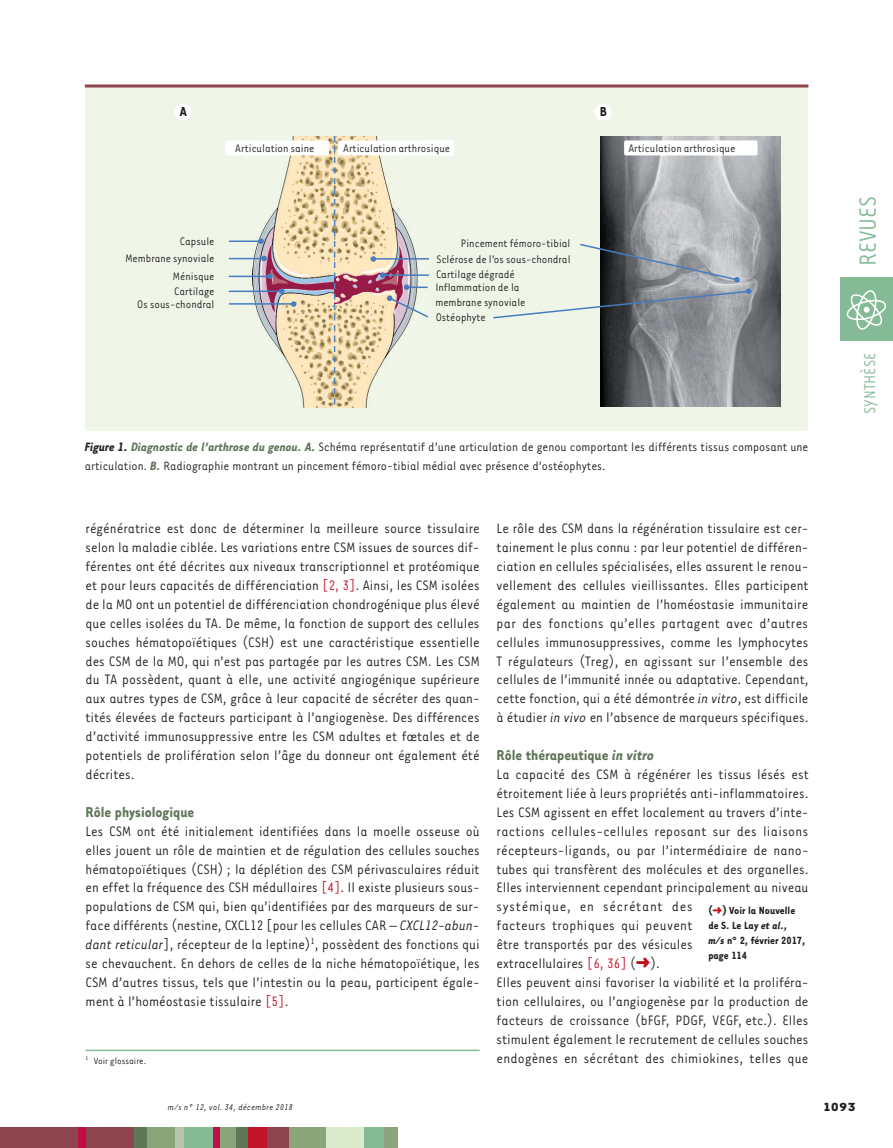
<style>
.page{position:relative;width:893px;height:1148px;background:#fff}
.page>*{position:absolute;margin:0;border:0;box-sizing:border-box;transform-origin:0 0}
.t1{font:27px "Tarzana Narrow";color:#84ba95}
.t2{font:18px "Tarzana Narrow";color:#84ba95}
.t3{font:700 16.5px "Tarzana Narrow";color:#5f7659}
.t4{font:15.75px/18.9px "Tarzana Narrow";color:#231f20;text-align:justify}
.t5{font:700 15px "Tarzana Narrow";color:#231f20}
.t6{font:13.95px/18.9px "Tarzana Narrow";color:#231f20}
.t7{font:700 13.5px "Tarzana Wide";color:#231f20}
.t8{font:12.6px/15px "Tarzana Narrow";color:#231f20}
.t9{font:700 12px/15px "Tarzana Narrow";color:#231f20}
.t10{font:10.5px "Tarzana Narrow";color:#231f20}
.t11{font:italic 9.75px "Tarzana Narrow";letter-spacing:.025em;color:#231f20}
.s1{font-weight:700;font-style:italic}
.s2{font-weight:700;font-style:italic;color:#5f7659}
.s3{color:#c11527}
.s4{font-style:italic}
.s5{color:#c4121a}
</style>
<div class="page">
<div style="left:840px;top:277px;width:53px;height:64px;background:#84ba95"></div>
<svg style="left:847px;top:290px;width:39px;height:40px"></svg>
<div style="left:1px;top:1127px;width:134px;height:21px;background:#8d454f"></div>
<div style="left:235px;top:1127px;width:14px;height:21px;background:#5f7659"></div>
<div style="left:79px;top:1127px;width:7px;height:21px;background:#c10d45"></div>
<div style="left:134px;top:1127px;width:22px;height:21px;background:#5f7659"></div>
<div style="left:147px;top:1127px;width:30px;height:21px;background:#8ba479"></div>
<div style="left:176px;top:1127px;width:8px;height:21px;background:#b6c4ad"></div>
<div style="left:184px;top:1127px;width:29px;height:21px;background:#84ba95"></div>
<div style="left:218px;top:1127px;width:18px;height:21px;background:#8ba479"></div>
<div style="left:213px;top:1127px;width:6px;height:21px;background:#c10d45"></div>
<div style="left:249px;top:1127px;width:27px;height:21px;background:#c11527"></div>
<div style="left:287px;top:1127px;width:39px;height:21px;background:#8ba479"></div>
<div style="left:267px;top:1127px;width:21px;height:21px;background:#8d454f"></div>
<div style="left:326px;top:1127px;width:39px;height:21px;background:#daebcb"></div>
<div style="left:365px;top:1127px;width:20px;height:21px;background:#84ba95"></div>
<div style="left:384px;top:1127px;width:14px;height:21px;background:#8ba479"></div>
<hr style="left:86px;top:1049px;width:394px;height:2px;background:#84ba95">
<div style="left:85px;top:84px;width:723px;height:347px;background:#eff6e8"></div>
<img style="left:601px;top:136px;width:179px;height:271px">
<img style="left:252px;top:136px;width:177px;height:271px">
<svg style="left:334px;top:136px;width:1px;height:272px"></svg>
<hr style="left:229px;top:240px;width:32px;height:2px;background:#477dc0">
<svg style="left:258px;top:238px;width:6px;height:6px"></svg>
<hr style="left:229px;top:258px;width:35px;height:1px;background:#477dc0">
<svg style="left:261px;top:256px;width:6px;height:5px"></svg>
<hr style="left:229px;top:276px;width:41px;height:1px;background:#477dc0">
<svg style="left:267px;top:273px;width:6px;height:6px"></svg>
<hr style="left:229px;top:290px;width:53px;height:2px;background:#477dc0">
<svg style="left:279px;top:288px;width:6px;height:6px"></svg>
<hr style="left:229px;top:303px;width:65px;height:2px;background:#477dc0">
<svg style="left:291px;top:301px;width:5px;height:6px"></svg>
<div style="left:227px;top:142px;width:101px;height:12px;background:#fff"></div>
<div style="left:225px;top:140px;width:104px;height:15px;border:3px solid #fff"></div>
<div style="left:340px;top:142px;width:100px;height:12px;background:#fff"></div>
<div style="left:338px;top:140px;width:104px;height:15px;border:3px solid #fff"></div>
<div style="left:626px;top:142px;width:130px;height:12px;background:#fff"></div>
<div style="left:624px;top:140px;width:133px;height:15px;border:3px solid #fff"></div>
<hr style="left:374px;top:258px;width:55px;height:1px;background:#477dc0">
<svg style="left:371px;top:256px;width:5px;height:6px"></svg>
<hr style="left:383px;top:274px;width:46px;height:2px;background:#477dc0">
<svg style="left:380px;top:272px;width:6px;height:6px"></svg>
<svg style="left:387px;top:284px;width:42px;height:35px"></svg>
<svg style="left:493px;top:288px;width:258px;height:31px"></svg>
<svg style="left:580px;top:243px;width:160px;height:39px;background:#969b9f"></svg>
<div style="left:174px;top:104px;width:17px;height:17px;background:#fff;border-radius:50%"></div>
<svg style="left:424px;top:140px;width:30px;height:16px"></svg>
<div style="left:594px;top:104px;width:17px;height:17px;background:#fff;border-radius:50%"></div>
<hr style="left:85px;top:84px;width:723px;height:3px;background:#8d454f">
<p class="t5" style="left:180px;top:102px;width:9px">A</p>
<p class="t5" style="left:600px;top:102px;width:9px">B</p>
<p class="t8" style="left:343px;top:140px;width:108px">Articulation arthrosique</p>
<p class="t8" style="left:235px;top:140px;width:81px">Articulation saine</p>
<p class="t8" style="left:628px;top:140px;width:108px">Articulation arthrosique</p>
<p class="t8" style="left:180px;top:233px;width:36px">Capsule</p>
<p class="t8" style="left:461px;top:235px;width:111px">Pincement fémoro-tibial</p>
<p class="t8" style="left:125px;top:251px;width:91px">Membrane synoviale</p>
<p class="t8" style="left:137px;top:296px;width:79px">Os sous-chondral</p>
<p class="t8" style="left:173px;top:268px;width:43px">Ménisque</p>
<p class="t8" style="left:174px;top:283px;width:42px">Cartilage</p>
<p class="t8" style="left:437px;top:251px;width:135px">Sclérose de l’os sous-chondral</p>
<p class="t8" style="left:436px;top:266px;width:80px">Cartilage dégradé</p>
<p class="t8" style="left:435px;top:279px;width:92px">Inflammation de la membrane synoviale</p>
<p class="t8" style="left:436px;top:309px;width:51px">Ostéophyte</p>
<p class="t6" style="left:85px;top:436px;width:725px"><span class="s1">Figure 1.</span> <span class="s2">Diagnostic de l’arthrose du genou. A.</span> Schéma représentatif d’une articulation de genou comportant les différents tissus composant une articulation. <span class="s2">B.</span> Radiographie montrant un pincement fémoro-tibial médial avec présence d’ostéophytes.</p>
<p class="t4" style="left:86px;top:518px;width:396px">régénératrice est donc de déterminer la meilleure source tissulaire selon la maladie ciblée. Les variations entre CSM issues de sources dif&shy;férentes ont été décrites aux niveaux transcriptionnel et protéomique et pour leurs capacités de différenciation <span class="s3">[2, 3]</span>. Ainsi, les CSM isolées de la MO ont un potentiel de différenciation chondrogénique plus élevé que celles isolées du TA. De même, la fonction de support des cellules souches hématopoïétiques (CSH) est une caractéristique essentielle des CSM de la MO, qui n’est pas partagée par les autres CSM. Les CSM du TA possèdent, quant à elle, une activité angiogénique supérieure aux autres types de CSM, grâce à leur capacité de sécréter des quan&shy;tités élevées de facteurs participant à l’angiogenèse. Des différences d’activité immunosuppressive entre les CSM adultes et fœtales et de potentiels de prolifération selon l’âge du donneur ont également été décrites.</p>
<p class="t3" style="left:86px;top:801px;width:110px">Rôle physiologique</p>
<p class="t4" style="left:86px;top:821px;width:396px">Les CSM ont été initialement identifiées dans la moelle osseuse où elles jouent un rôle de maintien et de régulation des cellules souches hématopoïétiques (CSH) ; la déplétion des CSM périvasculaires réduit en effet la fréquence des CSH médullaires <span class="s3">[4]</span>. Il existe plusieurs sous&shy;populations de CSM qui, bien qu’identifiées par des marqueurs de sur&shy;face différents (nestine, CXCL12 [pour les cellules CAR – <span class="s4">CXCL12-abun&shy;dant reticular</span>], récepteur de la leptine)<sup>1</sup>, possèdent des fonctions qui se chevauchent. En dehors de celles de la niche hématopoïétique, les CSM d’autres tissus, tels que l’intestin ou la peau, participent égale&shy;ment à l’homéostasie tissulaire <span class="s3">[5]</span>.</p>
<p class="t10" style="left:86px;top:1054px;width:62px"><sup>1</sup> Voir glossaire.</p>
<p class="t4" style="left:497px;top:518px;width:313px">Le rôle des CSM dans la régénération tissulaire est cer&shy;tainement le plus connu : par leur potentiel de différen&shy;ciation en cellules spécialisées, elles assurent le renou&shy;vellement des cellules vieillissantes. Elles participent également au maintien de l’homéostasie immunitaire par des fonctions qu’elles partagent avec d’autres cellules immunosuppressives, comme les lymphocytes T régulateurs (Treg), en agissant sur l’ensemble des cellules de l’immunité innée ou adaptative. Cependant, cette fonction, qui a été démontrée <span class="s4">in vitro</span>, est difficile à étudier <span class="s4">in vivo</span> en l’absence de marqueurs spécifiques.</p>
<p class="t3" style="left:497px;top:745px;width:159px">Rôle thérapeutique <span class="s4">in vitro</span></p>
<p class="t4" style="left:497px;top:764px;width:314px;text-align:left">La capacité des CSM à régénérer les tissus lésés est étroitement liée à leurs propriétés anti-inflammatoires.<br>Les CSM agissent en effet localement au travers d’inte&shy;ractions cellules-cellules reposant sur des liaisons récepteurs-ligands, ou par l’intermédiaire de nano&shy;tubes qui transfèrent des molécules et des organelles.<br>Elles interviennent cependant principalement au niveau systémique, en sécrétant des<br>facteurs trophiques qui peuvent<br>être transportés par des vésicules<br>extracellulaires <span class="s3">[6, 36]</span> (<span class="s5">➜</span>).<br>Elles peuvent ainsi favoriser la viabilité et la proliféra&shy;tion cellulaires, ou l’angiogenèse par la production de facteurs de croissance (bFGF, PDGF, VEGF, etc.). Elles stimulent également le recrutement de cellules souches endogènes en sécrétant des chimiokines, telles que</p>
<p class="t9" style="left:708px;top:902px;width:99px">(<span class="s5">➜</span>) Voir la Nouvelle de S. Le Lay <span class="s4">et al</span>., <span class="s4">m/s</span> n° 2, février 2017, page 114</p>
<h1 class="t1" style="left:851px;top:266px;width:71px;rotate:-90deg">REVUES</h1>
<p class="t2" style="left:859px;top:413px;width:62px;rotate:-90deg">SYNTHÈSE</p>
<p class="t11" style="left:168px;top:1101px;width:127px">m/s n° 12, vol. 34, décembre 2018</p>
<p class="t7" style="left:823px;top:1097px;width:34px">1093</p>
</div>
